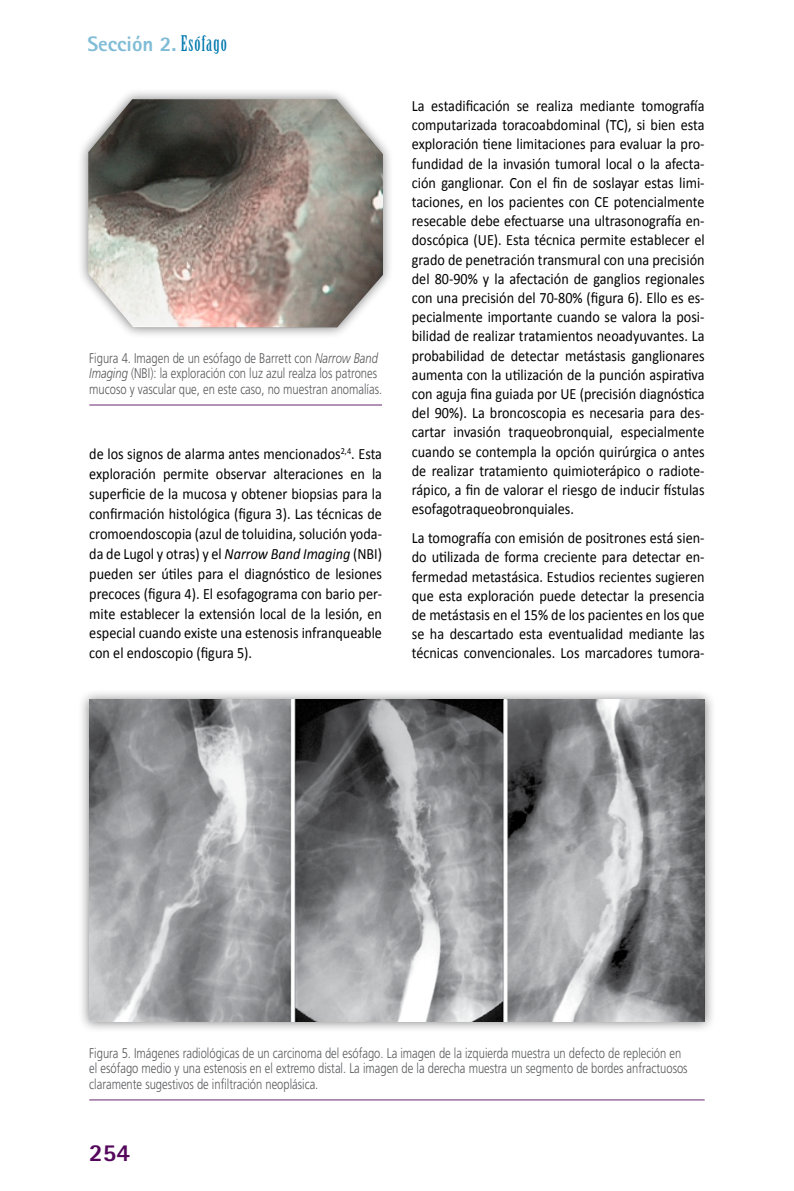
<style>
.page{position:relative;width:794px;height:1191px;background:#fff}
.page>*{position:absolute;margin:0;border:0;box-sizing:border-box;transform-origin:0 0}
.t1{font:800 24.5px "Rotis Sans Serif";color:#54075b}
.t2{font:800 21px "Rotis Sans Serif";color:#80bcd6}
.t3{font:15.75px/19.2px "Calibri";color:#000;text-align:justify;scale:.9 1}
.t4{font:300 14px/15.8px "Frutiger";color:#58595b;scale:.8 1}
.s1{font-family:"Birch Std";font-weight:400;color:#0078ae}
.s2{font-style:italic}
</style>
<div class="page">
<div style="left:77px;top:88px;width:317px;height:250px;background:#000;opacity:.5"></div>
<img style="left:88px;top:99px;width:295px;height:228px">
<hr style="left:89px;top:404px;width:293px;height:2px;background:#a983ad">
<div style="left:78px;top:688px;width:638px;height:345px;background:#000;opacity:.5"></div>
<img style="left:89px;top:699px;width:615px;height:322px">
<hr style="left:89px;top:1099px;width:615px;height:1px;background:#a983ad">
<h2 class="t2" style="left:87px;top:31px;width:141px">Sección 2. <span class="s1">Esófago</span></h2>
<p class="t4" style="left:89px;top:350px;width:367px">Figura 4. Imagen de un esófago de Barrett con <span class="s2">Narrow Band<br>Imaging</span> (NBI): la exploración con luz azul realza los patrones mucoso y vascular que, en este caso, no muestran anomalías.</p>
<p class="t3" style="left:89px;top:444px;width:327px;line-height:19.9px">de los signos de alarma antes mencionados<sup>2,4</sup>. Esta exploración permite observar alteraciones en la superficie de la mucosa y obtener biopsias para la confirmación histológica (figura 3). Las técnicas de cromoendoscopia (azul de toluidina, solución yoda&shy;da de Lugol y otras) y el <span class="s2">Narrow Band Imaging</span> (NBI) pueden ser útiles para el diagnóstico de lesiones precoces (figura 4). El esofagograma con bario per&shy;mite establecer la extensión local de la lesión, en especial cuando existe una estenosis infranqueable con el endoscopio (figura 5).</p>
<p class="t3" style="left:412px;top:96px;width:327px">La estadificación se realiza mediante tomografía computarizada toracoabdominal (TC), si bien esta exploración tiene limitaciones para evaluar la pro&shy;fundidad de la invasión tumoral local o la afecta&shy;ción ganglionar. Con el fin de soslayar estas limi&shy;taciones, en los pacientes con CE potencialmente resecable debe efectuarse una ultrasonografía en&shy;doscópica (UE). Esta técnica permite establecer el grado de penetración transmural con una precisión del 80-90% y la afectación de ganglios regionales con una precisión del 70-80% (figura 6). Ello es es&shy;pecialmente importante cuando se valora la posi&shy;bilidad de realizar tratamientos neoadyuvantes. La probabilidad de detectar metástasis ganglionares aumenta con la utilización de la punción aspirativa con aguja fina guiada por UE (precisión diagnóstica del 90%). La broncoscopia es necesaria para des&shy;cartar invasión traqueobronquial, especialmente cuando se contempla la opción quirúrgica o antes de realizar tratamiento quimioterápico o radiote&shy;rápico, a fin de valorar el riesgo de inducir fístulas esofagotraqueobronquiales.</p>
<p class="t3" style="left:412px;top:528px;width:327px">La tomografía con emisión de positrones está sien&shy;do utilizada de forma creciente para detectar en&shy;fermedad metastásica. Estudios recientes sugieren que esta exploración puede detectar la presencia de metástasis en el 15% de los pacientes en los que se ha descartado esta eventualidad mediante las técnicas convencionales. Los marcadores tumora-</p>
<p class="t4" style="left:89px;top:1045px;width:749px">Figura 5. Imágenes radiológicas de un carcinoma del esófago. La imagen de la izquierda muestra un defecto de repleción en el esófago medio y una estenosis en el extremo distal. La imagen de la derecha muestra un segmento de bordes anfractuosos claramente sugestivos de infiltración neoplásica.</p>
<h1 class="t1" style="left:89px;top:1136px;width:42px">254</h1>
</div>
